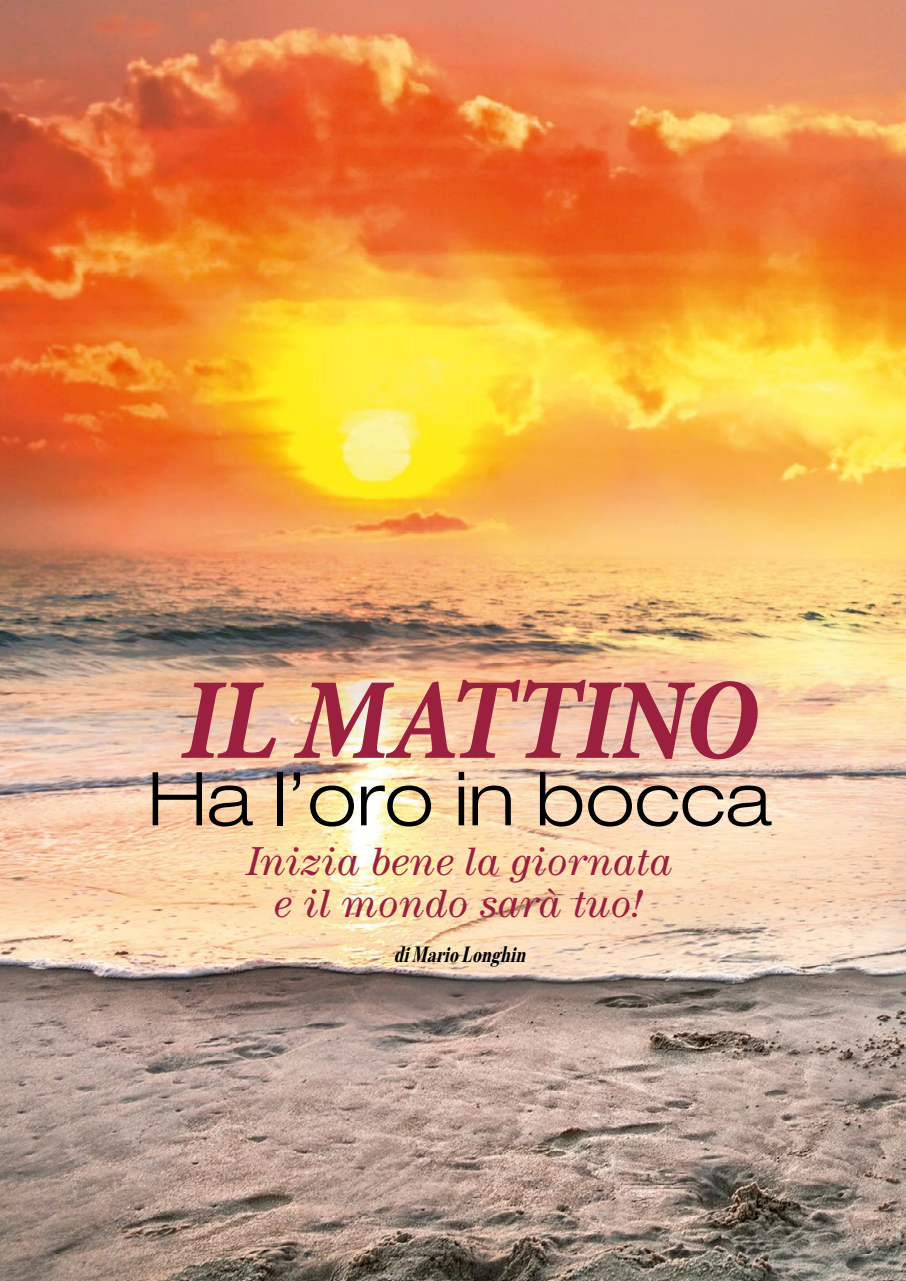
<style>
.page{position:relative;width:906px;height:1281px;background:#fff}
.page>*{position:absolute;margin:0;border:0;box-sizing:border-box;transform-origin:0 0}
.t1{font:117px "Minion Pro Bold Cn It Capt";letter-spacing:-.03em;color:#9b1f3e}
.t2{font:300 expanded 74.25px "Helvetica Neue LT Std";color:#000}
.t3{font:italic 40.5px/42.8px "Century Std";letter-spacing:.01em;color:#9b1f3e;text-align:center}
.t4{font:italic 900 22.5px "Benton Mod Disp";color:#000;scale:.75 1}
</style>
<div class="page">
<img style="left:0;top:0;width:906px;height:1281px">
<h1 class="t1" style="left:181px;top:650px;width:579px">IL MATTINO</h1>
<h2 class="t2" style="left:148px;top:754px;width:625px">Ha l’oro in bocca</h2>
<p class="t3" style="left:246px;top:839px;width:428px">Inizia bene la giornata e il mondo sarà tuo!</p>
<p class="t4" style="left:394px;top:941px;width:184px">diMarioLonghin</p>
</div>
